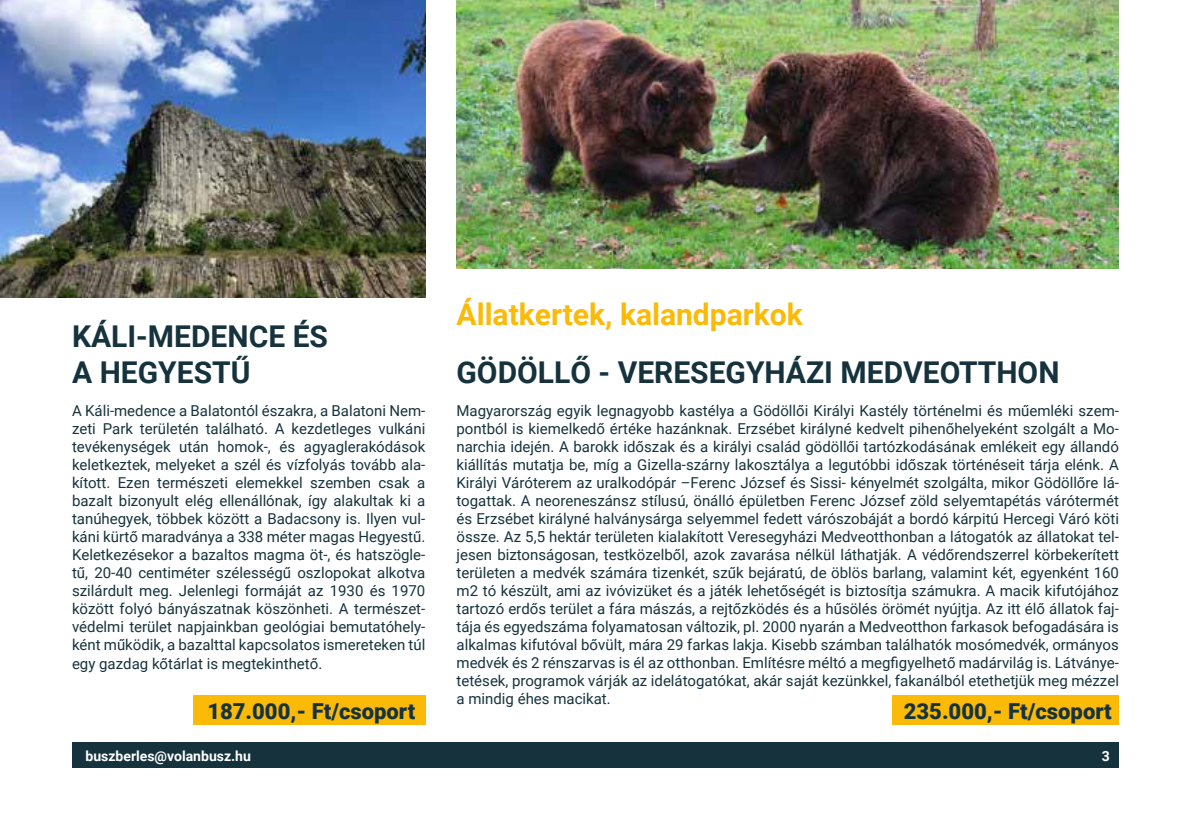
<style>
.page{position:relative;width:1191px;height:840px;background:#fff}
.page>*{position:absolute;margin:0;border:0;box-sizing:border-box;transform-origin:0 0}
.t1{font:700 30px/36px "Roboto";color:#16333d}
.t2{font:700 30px "Roboto";color:#fbba07}
.t3{font:900 22px "Roboto";color:#16333d}
.t4{font:15px/18px "Roboto";color:#16333d;text-align:justify}
.t5{font:700 14px "Roboto";color:#fff}
</style>
<div class="page">
<div style="left:72px;top:742px;width:1047px;height:25px;background:#16333d"></div>
<div style="left:193px;top:695px;width:232px;height:29px;background:#fbba07"></div>
<img style="left:1px;top:0;width:424px;height:297px">
<div style="left:892px;top:695px;width:227px;height:29px;background:#fbba07"></div>
<img style="left:456px;top:0;width:663px;height:269px">
<h1 class="t1" style="left:72px;top:317px;width:257px">KÁLI-MEDENCE ÉS<br>A HEGYESTŰ</h1>
<p class="t4" style="left:72px;top:401px;width:355px">A Káli-medence a Balatontól északra, a Balatoni Nem&shy;zeti Park területén található. A kezdetleges vulkáni tevékenységek után homok-, és agyaglerakódások keletkeztek, melyeket a szél és vízfolyás tovább ala&shy;kított. Ezen természeti elemekkel szemben csak a bazalt bizonyult elég ellenállónak, így alakultak ki a tanúhegyek, többek között a Badacsony is. Ilyen vul&shy;káni kürtő maradványa a 338 méter magas Hegyestű.<br>Keletkezésekor a bazaltos magma öt-, és hatszögle&shy;tű, 20-40 centiméter szélességű oszlopokat alkotva szilárdult meg. Jelenlegi formáját az 1930 és 1970 között folyó bányászatnak köszönheti. A természet&shy;védelmi terület napjainkban geológiai bemutatóhely&shy;ként működik, a bazalttal kapcsolatos ismereteken túl egy gazdag kőtárlat is megtekinthető.</p>
<h2 class="t3" style="left:207px;top:695px;width:209px">187.000,- Ft/csoport</h2>
<h1 class="t2" style="left:456px;top:293px;width:348px">Állatkertek, kalandparkok</h1>
<h1 class="t1" style="left:456px;top:353px;width:604px">GÖDÖLLŐ - VERESEGYHÁZI MEDVEOTTHON</h1>
<p class="t4" style="left:456px;top:401px;width:664px">Magyarország egyik legnagyobb kastélya a Gödöllői Királyi Kastély történelmi és műemléki szem&shy;pontból is kiemelkedő értéke hazánknak. Erzsébet királyné kedvelt pihenőhelyeként szolgált a Mo&shy;narchia idején. A barokk időszak és a királyi család gödöllői tartózkodásának emlékeit egy állandó kiállítás mutatja be, míg a Gizella-szárny lakosztálya a legutóbbi időszak történéseit tárja elénk. A Királyi Váróterem az uralkodópár –Ferenc József és Sissi- kényelmét szolgálta, mikor Gödöllőre lá&shy;togattak. A neoreneszánsz stílusú, önálló épületben Ferenc József zöld selyemtapétás várótermét és Erzsébet királyné halványsárga selyemmel fedett várószobáját a bordó kárpitú Hercegi Váró köti össze. Az 5,5 hektár területen kialakított Veresegyházi Medveotthonban a látogatók az állatokat tel&shy;jesen biztonságosan, testközelből, azok zavarása nélkül láthatják. A védőrendszerrel körbekerített területen a medvék számára tizenkét, szűk bejáratú, de öblös barlang, valamint két, egyenként 160 m2 tó készült, ami az ivóvizüket és a játék lehetőségét is biztosítja számukra. A macik kifutójához tartozó erdős terület a fára mászás, a rejtőzködés és a hűsölés örömét nyújtja. Az itt élő állatok faj&shy;tája és egyedszáma folyamatosan változik, pl. 2000 nyarán a Medveotthon farkasok befogadására is alkalmas kifutóval bővült, mára 29 farkas lakja. Kisebb számban találhatók mosómedvék, ormányos medvék és 2 rénszarvas is él az otthonban. Említésre méltó a megfigyelhető madárvilág is. Látványe&shy;tetések, programok várják az idelátogatókat, akár saját kezünkkel, fakanálból etethetjük meg mézzel a mindig éhes macikat.</p>
<h2 class="t3" style="left:903px;top:695px;width:209px">235.000,- Ft/csoport</h2>
<p class="t5" style="left:86px;top:746px;width:167px">buszberles@volanbusz.hu</p>
<p class="t5" style="left:1101px;top:746px;width:10px">3</p>
</div>
